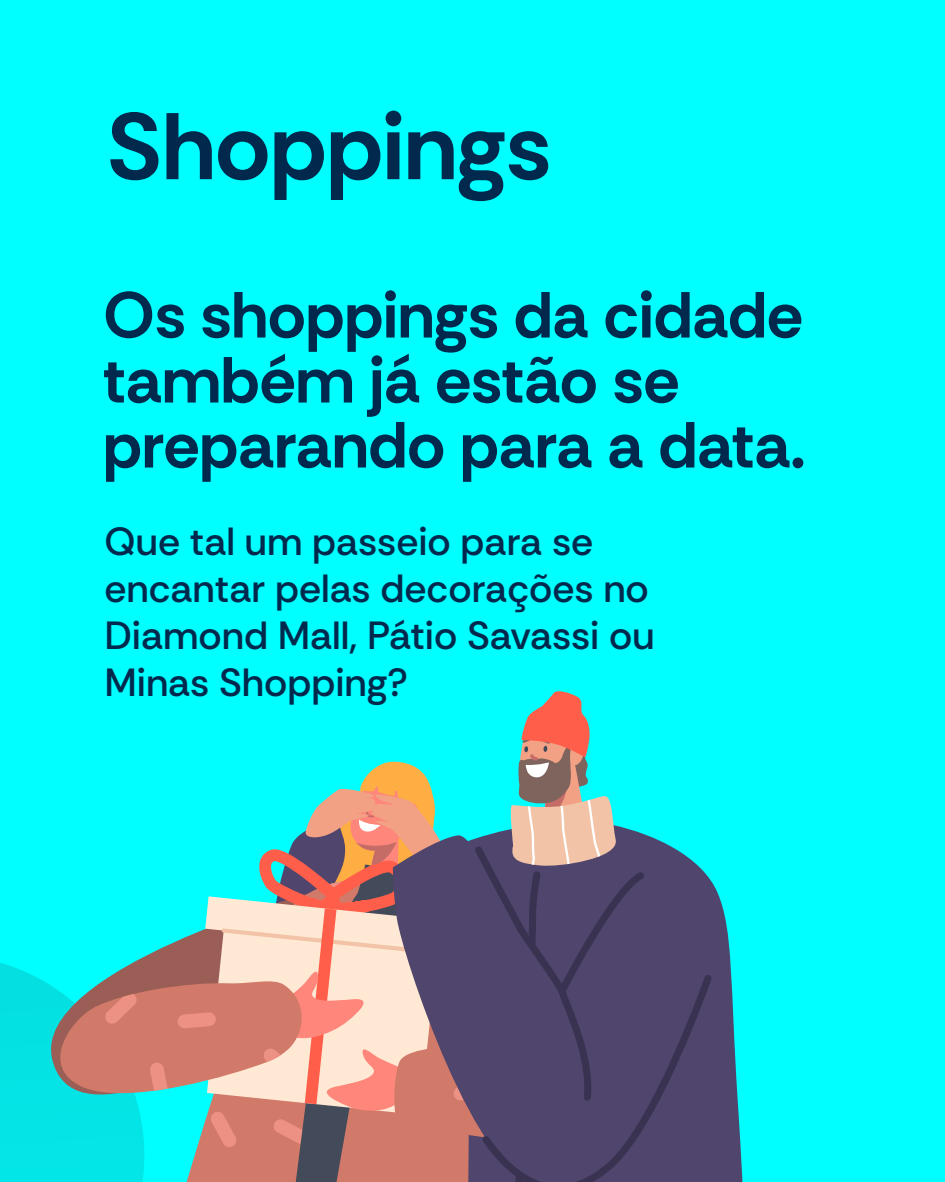
<style>
.page{position:relative;width:945px;height:1182px;background:#fff}
.page>*{position:absolute;margin:0;border:0;box-sizing:border-box;transform-origin:0 0}
.t1{font:94.41px "Rethink Sans";color:#00294d}
.t2{font:64.92px/64.9px "Rethink Sans";color:#00294d}
.t3{font:39.29px/47.1px "Rethink Sans";color:#00294d}
</style>
<div class="page">
<div style="left:0;top:0;width:945px;height:1181px;background:#0ff"></div>
<svg style="left:730px;top:957px;width:12px;height:224px"></svg>
<svg style="left:718px;top:894px;width:12px;height:287px;background:#495378"></svg>
<svg style="left:0;top:691px;width:718px;height:490px"></svg>
<h1 class="t1" style="left:107px;top:88px;width:446px">Shoppings</h1>
<h2 class="t2" style="left:103px;top:282px;width:704px">Os shoppings da cidade também já estão se preparando para a data.</h2>
<p class="t3" style="left:104px;top:517px;width:552px">Que tal um passeio para se encantar pelas decorações no<br>Diamond Mall, Pátio Savassi ou<br>Minas Shopping?</p>
</div>
